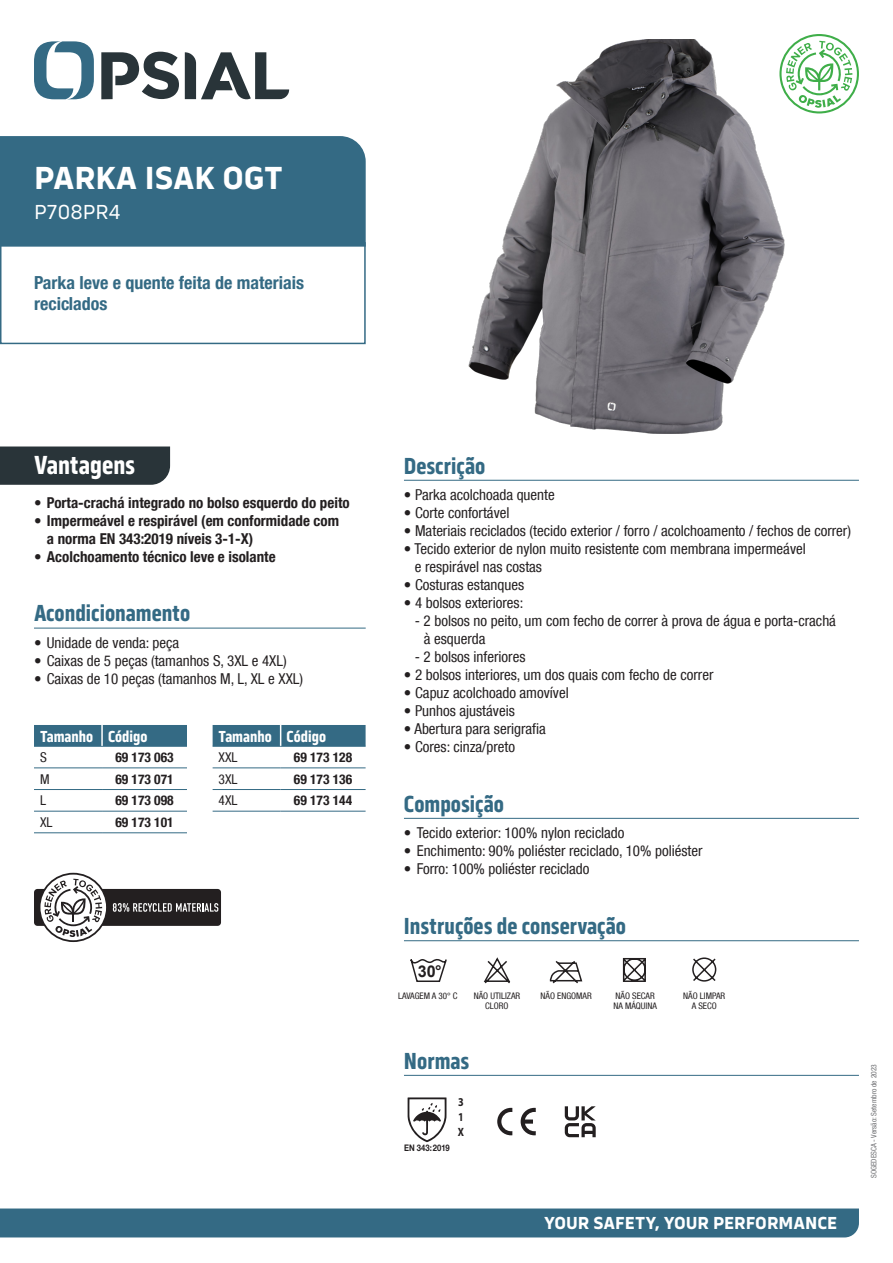
<style>
.page{position:relative;width:893px;height:1263px;background:#fff}
.page>*{position:absolute;margin:0;border:0;box-sizing:border-box;transform-origin:0 0}
.NOM_PRODUIT_NC{font:700 33px "Serca";color:#fff}
.Benefices{font:700 27px "Serca Condensed";color:#fff}
.Sous-titres{font:700 24px "Serca Condensed";color:#346a84}
.Code_P{font:21px "Serca";letter-spacing:-.005em;color:#fff}
.PLUS_PRODUIT{font:700 condensed 18px/21.6px "Helvetica Neue LT Com";color:#346a84}
.t1{font:700 18px "Serca";color:#fff}
.tableauTitre{font:700 16.5px "Serca Condensed";color:#fff}
.t2{font:700 16.2px "Arial";color:#231f20}
.Texte{font:condensed 15px/18px "Helvetica Neue LT Com";color:#231f20}
.t3{font:700 condensed 15px/18px "Helvetica Neue LT Com";color:#231f20}
.TableauCode{font:700 condensed 13.5px "Helvetica Neue LT Com";color:#231f20}
.tableau{font:condensed 13.5px "Helvetica Neue LT Com";color:#231f20}
.Texte_corps_6{font:700 12px "Myriad Pro";color:#231f20;scale:.85 1}
.Puces_texte_regular{font:condensed 9px/10.5px "Helvetica Neue LT Com";color:#231f20}
.Texte_corps_6-2{font:700 9px "Helvetica Neue LT Com";color:#231f20;scale:.85 1}
.Date{font:condensed 7.5px "Helvetica Neue LT Com";color:#6c6d70}
</style>
<div class="page">
<svg style="left:34px;top:41px;width:60px;height:58px"></svg>
<svg style="left:185px;top:52px;width:104px;height:48px"></svg>
<svg style="left:101px;top:52px;width:78px;height:47px"></svg>
<div style="left:0;top:1208px;width:859px;height:29px;background:#346a84"></div>
<img style="left:468px;top:40px;width:357px;height:393px">
<hr style="left:34px;top:628px;width:332px;height:1px;background:#346a84">
<div style="left:34px;top:725px;width:153px;height:21px;background:#346a84"></div>
<hr style="left:34px;top:746px;width:68px;height:1px;background:#346a84">
<hr style="left:102px;top:746px;width:85px;height:1px;background:#346a84">
<hr style="left:34px;top:767px;width:68px;height:1px;background:#346a84">
<hr style="left:102px;top:767px;width:85px;height:1px;background:#346a84">
<hr style="left:34px;top:789px;width:68px;height:1px;background:#346a84">
<hr style="left:102px;top:789px;width:85px;height:1px;background:#346a84">
<hr style="left:34px;top:811px;width:68px;height:1px;background:#346a84">
<hr style="left:102px;top:811px;width:85px;height:1px;background:#346a84">
<hr style="left:34px;top:832px;width:68px;height:1px;background:#346a84">
<hr style="left:102px;top:832px;width:85px;height:1px;background:#346a84">
<hr style="left:101px;top:725px;width:2px;height:21px;background:#fff">
<hr style="left:213px;top:746px;width:68px;height:1px;background:#346a84">
<hr style="left:281px;top:746px;width:85px;height:1px;background:#346a84">
<hr style="left:213px;top:767px;width:68px;height:1px;background:#346a84">
<hr style="left:281px;top:767px;width:85px;height:1px;background:#346a84">
<hr style="left:213px;top:789px;width:68px;height:1px;background:#346a84">
<hr style="left:281px;top:789px;width:85px;height:1px;background:#346a84">
<div style="left:213px;top:725px;width:153px;height:21px;background:#346a84"></div>
<hr style="left:213px;top:811px;width:68px;height:1px;background:#346a84">
<hr style="left:281px;top:811px;width:85px;height:1px;background:#346a84">
<hr style="left:404px;top:480px;width:455px;height:1px;background:#346a84">
<hr style="left:404px;top:818px;width:455px;height:1px;background:#346a84">
<div style="left:0;top:446px;width:170px;height:39px;background:#293439"></div>
<div style="left:0;top:242px;width:366px;height:102px;border:2px solid #346a84"></div>
<div style="left:0;top:136px;width:366px;height:111px;background:#346a84"></div>
<hr style="left:404px;top:1075px;width:455px;height:1px;background:#346a84">
<hr style="left:404px;top:940px;width:455px;height:1px;background:#346a84">
<svg style="left:410px;top:959px;width:37px;height:23px"></svg>
<svg style="left:622px;top:958px;width:24px;height:24px"></svg>
<svg style="left:692px;top:957px;width:25px;height:25px"></svg>
<svg style="left:549px;top:961px;width:34px;height:23px"></svg>
<svg style="left:483px;top:957px;width:28px;height:27px"></svg>
<svg style="left:497px;top:1108px;width:15px;height:27px"></svg>
<svg style="left:521px;top:1108px;width:15px;height:27px"></svg>
<svg style="left:565px;top:1106px;width:31px;height:31px"></svg>
<svg style="left:407px;top:1097px;width:40px;height:45px"></svg>
<svg style="left:779px;top:34px;width:80px;height:79px"></svg>
<div style="left:34px;top:889px;width:187px;height:37px;background:#231f20;border-radius:3px"></div>
<svg style="left:39px;top:873px;width:179px;height:69px"></svg>
<p class="NOM_PRODUIT_NC" style="left:34px;top:158px;width:250px">PARKA ISAK OGT</p>
<p class="Code_P" style="left:34px;top:200px;width:88px">P708PR4</p>
<p class="PLUS_PRODUIT" style="left:34px;top:272px;width:271px">Parka leve e quente feita de materiais reciclados</p>
<p class="Benefices" style="left:34px;top:449px;width:102px">Vantagens</p>
<p class="t3" style="left:34px;top:494px;width:317px">• Porta-crachá integrado no bolso esquerdo do peito</p>
<p class="t3" style="left:47px;top:512px;width:294px;text-indent:-13px">• Impermeável e respirável (em conformidade com a norma EN 343:2019 níveis 3-1-X)</p>
<p class="t3" style="left:34px;top:548px;width:243px">• Acolchoamento técnico leve e isolante</p>
<p class="Sous-titres" style="left:34px;top:599px;width:158px">Acondicionamento</p>
<p class="Texte" style="left:34px;top:633px;width:147px">• Unidade de venda: peça</p>
<p class="Texte" style="left:34px;top:651px;width:254px">• Caixas de 5 peças (tamanhos S, 3XL e 4XL)</p>
<p class="Texte" style="left:34px;top:669px;width:271px">• Caixas de 10 peças (tamanhos M, L, XL e XXL)</p>
<p class="tableauTitre" style="left:40px;top:727px;width:55px">Tamanho</p>
<p class="tableauTitre" style="left:108px;top:727px;width:41px">Código</p>
<p class="tableau" style="left:40px;top:749px;width:8px">S</p>
<p class="TableauCode" style="left:115px;top:749px;width:60px">69 173 063</p>
<p class="tableau" style="left:40px;top:771px;width:11px">M</p>
<p class="TableauCode" style="left:115px;top:771px;width:60px">69 173 071</p>
<p class="tableau" style="left:40px;top:792px;width:7px">L</p>
<p class="TableauCode" style="left:115px;top:792px;width:60px">69 173 098</p>
<p class="tableau" style="left:40px;top:814px;width:14px">XL</p>
<p class="TableauCode" style="left:115px;top:814px;width:60px">69 173 101</p>
<p class="tableauTitre" style="left:219px;top:727px;width:55px">Tamanho</p>
<p class="tableauTitre" style="left:287px;top:727px;width:41px">Código</p>
<p class="tableau" style="left:219px;top:749px;width:20px">XXL</p>
<p class="TableauCode" style="left:294px;top:749px;width:60px">69 173 128</p>
<p class="tableau" style="left:219px;top:771px;width:20px">3XL</p>
<p class="TableauCode" style="left:294px;top:771px;width:60px">69 173 136</p>
<p class="tableau" style="left:219px;top:792px;width:20px">4XL</p>
<p class="TableauCode" style="left:294px;top:792px;width:60px">69 173 144</p>
<p class="Sous-titres" style="left:404px;top:452px;width:83px">Descrição</p>
<p class="Texte" style="left:404px;top:485px;width:152px">• Parka acolchoada quente</p>
<p class="Texte" style="left:404px;top:503px;width:107px">• Corte confortável</p>
<p class="Texte" style="left:404px;top:521px;width:449px">• Materiais reciclados (tecido exterior / forro / acolchoamento / fechos de correr)</p>
<p class="Texte" style="left:415px;top:539px;width:393px;text-indent:-11px">• Tecido exterior de nylon muito resistente com membrana impermeável e respirável nas costas</p>
<p class="Texte" style="left:404px;top:575px;width:122px">• Costuras estanques</p>
<p class="Texte" style="left:404px;top:593px;width:121px">• 4 bolsos exteriores:</p>
<p class="Texte" style="left:424px;top:611px;width:414px;text-indent:-9px">- 2 bolsos no peito, um com fecho de correr à prova de água e porta-crachá à esquerda</p>
<p class="Texte" style="left:415px;top:647px;width:112px">- 2 bolsos inferiores</p>
<p class="Texte" style="left:404px;top:665px;width:311px">• 2 bolsos interiores, um dos quais com fecho de correr</p>
<p class="Texte" style="left:404px;top:683px;width:166px">• Capuz acolchoado amovível</p>
<p class="Texte" style="left:404px;top:701px;width:112px">• Punhos ajustáveis</p>
<p class="Texte" style="left:404px;top:719px;width:143px">• Abertura para serigrafia</p>
<p class="Texte" style="left:404px;top:737px;width:113px">• Cores: cinza/preto</p>
<p class="Sous-titres" style="left:404px;top:790px;width:102px">Composição</p>
<p class="Texte" style="left:404px;top:823px;width:222px">• Tecido exterior: 100% nylon reciclado</p>
<p class="Texte" style="left:404px;top:841px;width:300px">• Enchimento: 90% poliéster reciclado, 10% poliéster</p>
<p class="Texte" style="left:404px;top:859px;width:187px">• Forro: 100% poliéster reciclado</p>
<p class="Sous-titres" style="left:404px;top:912px;width:224px">Instruções de conservação</p>
<p class="t2" style="left:418px;top:960px;width:25px">30°</p>
<p class="Puces_texte_regular" style="left:398px;top:990px;width:61px">LAVAGEM A 30° C</p>
<p class="Puces_texte_regular" style="left:474px;top:990px;width:48px">NÃO UTILIZAR</p>
<p class="Puces_texte_regular" style="left:540px;top:990px;width:53px">NÃO ENGOMAR</p>
<p class="Puces_texte_regular" style="left:485px;top:1001px;width:25px">CLORO</p>
<p class="Puces_texte_regular" style="left:613px;top:990px;width:45px">NÃO SECAR<br>NA MÁQUINA</p>
<p class="Puces_texte_regular" style="left:683px;top:990px;width:44px;text-align:center">NÃO LIMPAR<br>A SECO</p>
<p class="Sous-titres" style="left:404px;top:1047px;width:67px">Normas</p>
<p class="Texte_corps_6-2" style="left:404px;top:1142px;width:55px">EN 343:2019</p>
<p class="Texte_corps_6" style="left:458px;top:1094px;width:8px">3</p>
<p class="Texte_corps_6" style="left:458px;top:1109px;width:8px">1</p>
<p class="Texte_corps_6" style="left:458px;top:1124px;width:9px">X</p>
<p class="t1" style="left:544px;top:1212px;width:295px">YOUR SAFETY, YOUR PERFORMANCE</p>
<p class="Date" style="left:869px;top:1178px;width:115px;rotate:-90deg">SOGEDESCA - Versão: Setembro de 2023</p>
</div>
